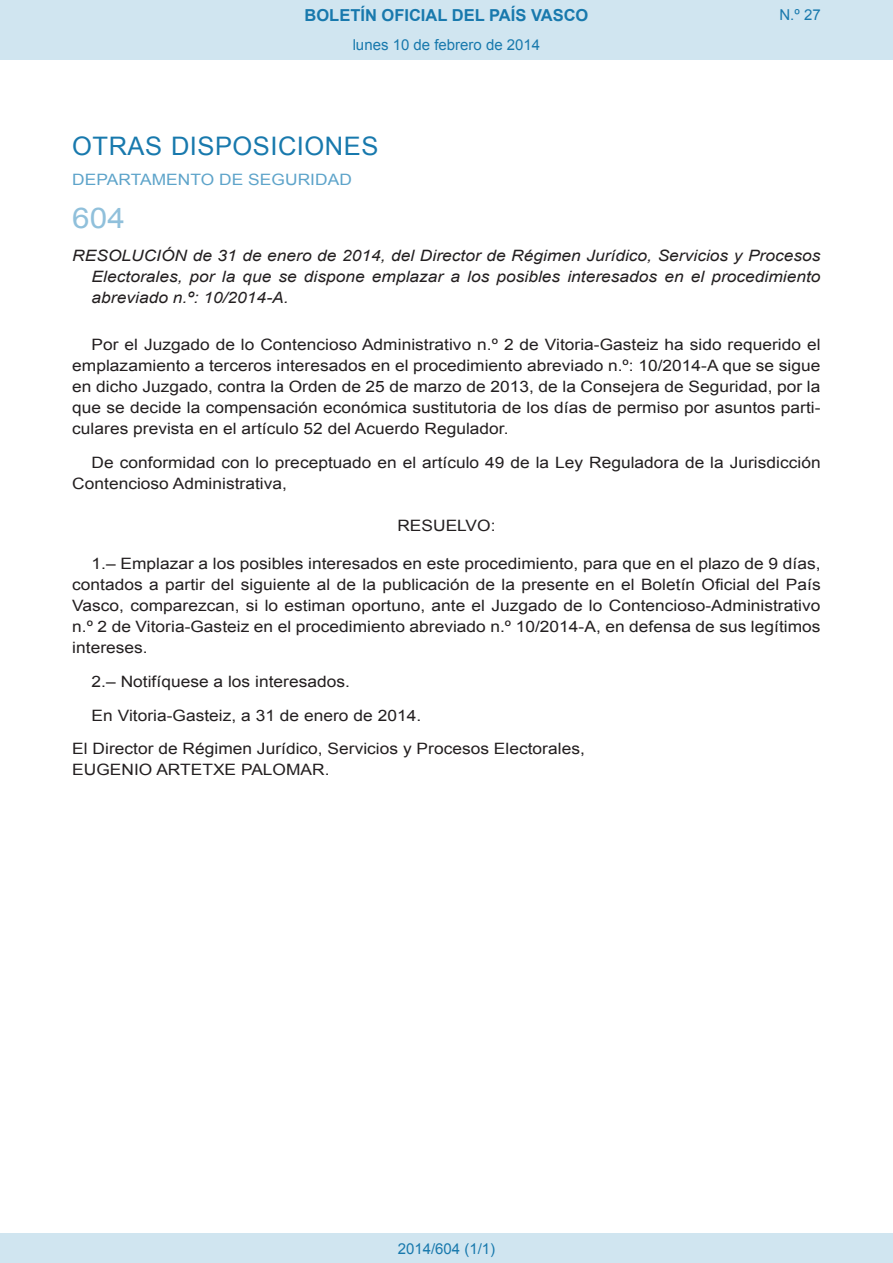
<style>
.page{position:relative;width:893px;height:1263px;background:#fff}
.page>*{position:absolute;margin:0;border:0;box-sizing:border-box;transform-origin:0 0}
.BOPVOrden{font:28.5px "Arial";color:#90c0db;scale:1.11 1}
.BOPVSeccion{font:25.5px "Arial";letter-spacing:.02em;color:#1879ad}
.t1{font:700 16.5px "Arial";color:#1879ad}
.BOPVDetalle{font:15.6px/21px "Arial";color:#231f20;text-align:justify;scale:1.11 1}
.BOPVTitulo{font:italic 15.6px/21px "Arial";color:#231f20;text-align:justify;scale:1.11 1}
.BOPVFirmaPuesto{font:15.6px "Arial";color:#231f20;scale:1.11 1}
.BOPVFirmaLugFec{font:15.6px "Arial";color:#231f20;scale:1.11 1}
.BOPVOrganismo{font:15.6px "Arial";letter-spacing:.005em;color:#5ea4ca;scale:1.11 1}
.BOPVFirmaNombre{font:15.6px "Arial";color:#231f20;scale:1.11 1}
.BOPVClave{font:15.6px "Arial";color:#231f20;scale:1.11 1}
.Paginacion_Centro{font:15px "Arial";color:#1879ad}
</style>
<div class="page">
<div style="left:0;top:0;width:893px;height:60px;background:#d0e5f0"></div>
<div style="left:0;top:1233px;width:893px;height:30px;background:#d0e5f0"></div>
<p class="t1" style="left:305px;top:4px;width:285px">BOLETÍN OFICIAL DEL PAÍS VASCO</p>
<p class="Paginacion_Centro" style="left:353px;top:35px;width:189px">lunes 10 de febrero de 2014</p>
<p class="Paginacion_Centro" style="left:779px;top:5px;width:43px">N.º 27</p>
<p class="BOPVSeccion" style="left:72px;top:129px;width:308px">OTRAS DISPOSICIONES</p>
<p class="BOPVOrganismo" style="left:72px;top:169px;width:253px">DEPARTAMENTO DE SEGURIDAD</p>
<p class="BOPVOrden" style="left:72px;top:199px;width:49px">604</p>
<p class="BOPVTitulo" style="left:92px;top:246px;width:658px;text-indent:-19px">RESOLUCIÓN de 31 de enero de 2014, del Director de Régimen Jurídico, Servicios y Procesos Electorales, por la que se dispone emplazar a los posibles interesados en el procedimiento abreviado n.º: 10/2014-A.</p>
<p class="BOPVDetalle" style="left:72px;top:334px;width:676px;text-indent:19px">Por el Juzgado de lo Contencioso Administrativo n.º 2 de Vitoria-Gasteiz ha sido requerido el emplazamiento a terceros interesados en el procedimiento abreviado n.º: 10/2014-A que se sigue en dicho Juzgado, contra la Orden de 25 de marzo de 2013, de la Consejera de Seguridad, por la que se decide la compensación económica sustitutoria de los días de permiso por asuntos parti&shy;culares prevista en el artículo 52 del Acuerdo Regulador.</p>
<p class="BOPVDetalle" style="left:72px;top:452px;width:676px;text-indent:19px">De conformidad con lo preceptuado en el artículo 49 de la Ley Reguladora de la Jurisdicción<br>Contencioso Administrativa,</p>
<p class="BOPVClave" style="left:397px;top:515px;width:90px">RESUELVO:</p>
<p class="BOPVDetalle" style="left:72px;top:553px;width:676px;text-indent:19px">1.– Emplazar a los posibles interesados en este procedimiento, para que en el plazo de 9 días, contados a partir del siguiente al de la publicación de la presente en el Boletín Oficial del País Vasco, comparezcan, si lo estiman oportuno, ante el Juzgado de lo Contencioso-Administrativo n.º 2 de Vitoria-Gasteiz en el procedimiento abreviado n.º 10/2014-A, en defensa de sus legítimos intereses.</p>
<p class="BOPVDetalle" style="left:92px;top:671px;width:234px">2.– Notifíquese a los interesados.</p>
<p class="BOPVFirmaLugFec" style="left:92px;top:705px;width:298px">En Vitoria-Gasteiz, a 31 de enero de 2014.</p>
<p class="BOPVFirmaPuesto" style="left:72px;top:739px;width:463px">El Director de Régimen Jurídico, Servicios y Procesos Electorales,</p>
<p class="BOPVFirmaNombre" style="left:72px;top:760px;width:233px">EUGENIO ARTETXE PALOMAR.</p>
<p class="Paginacion_Centro" style="left:398px;top:1238px;width:99px">2014/604 (1/1)</p>
</div>
